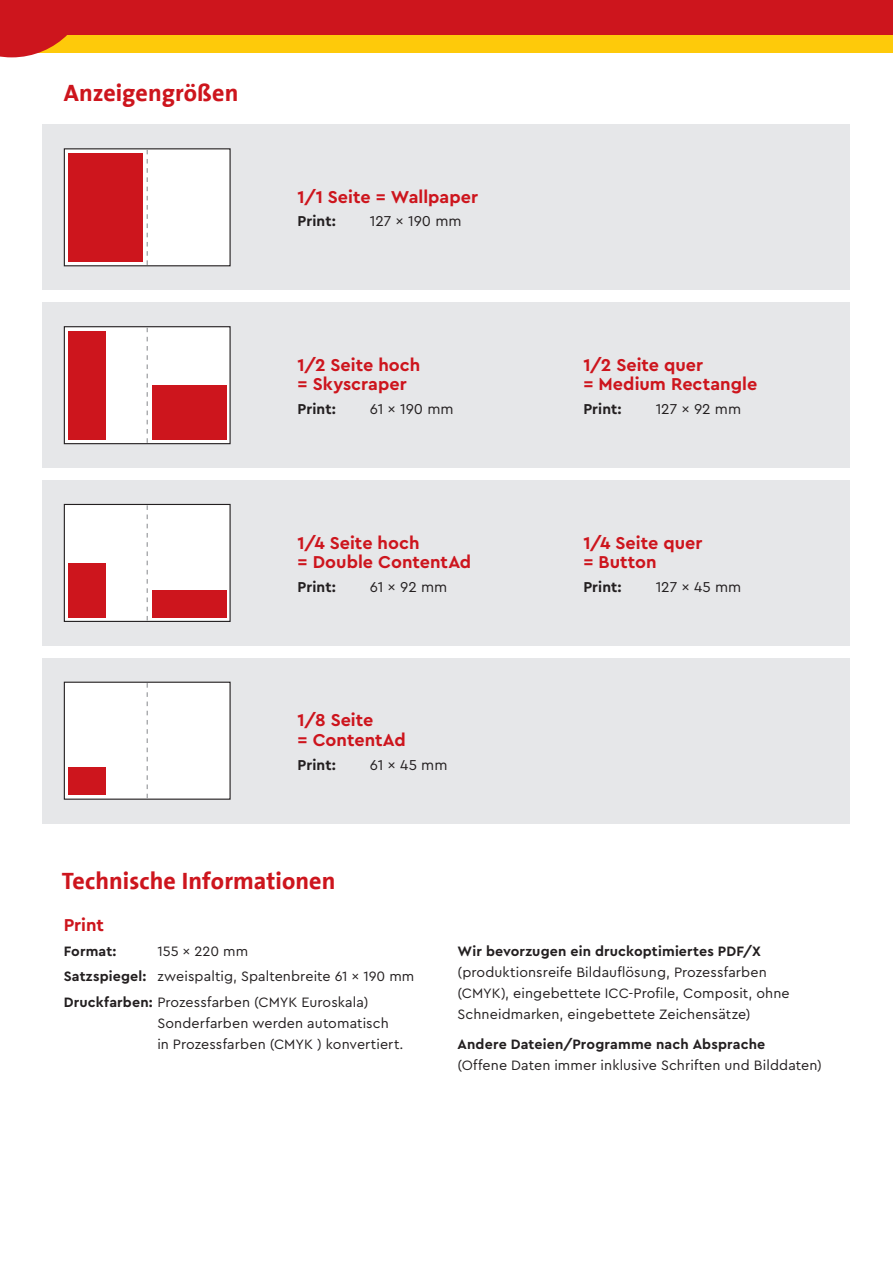
<style>
.page{position:relative;width:893px;height:1263px;background:#fff}
.page>*{position:absolute;margin:0;border:0;box-sizing:border-box;transform-origin:0 0}
.t1{font:700 24px "The Sans Office";letter-spacing:.005em;color:#cd151d}
.t2{font:700 18px/19.5px "Cera Pro";color:#cd151d}
.t3{font:15px "Cera Pro";color:#231f20}
.t4{font:700 15px "Cera Pro";letter-spacing:.005em;color:#231f20}
.t5{font:14.25px/21px "Cera Pro";letter-spacing:.005em;color:#231f20}
.t6{font:700 14.25px "Cera Pro";letter-spacing:.01em;color:#231f20}
.s1{font-weight:700}
</style>
<div class="page">
<div style="left:43px;top:124px;width:807px;height:166px;background:#e6e7e9"></div>
<div style="left:43px;top:302px;width:807px;height:166px;background:#e6e7e9"></div>
<div style="left:43px;top:480px;width:807px;height:166px;background:#e6e7e9"></div>
<div style="left:43px;top:658px;width:807px;height:166px;background:#e6e7e9"></div>
<div style="left:0;top:0;width:893px;height:52px;background:#feca0a"></div>
<svg style="left:0;top:34px;width:92px;height:23px"></svg>
<div style="left:0;top:0;width:893px;height:34px;background:#cd151d"></div>
<div style="left:64px;top:149px;width:166px;height:117px;background:#fff"></div>
<div style="left:64px;top:148px;width:167px;height:118px;border:1px solid #231f20"></div>
<div style="left:69px;top:153px;width:74px;height:109px;background:#cd151d"></div>
<svg style="left:147px;top:150px;width:1px;height:115px"></svg>
<div style="left:64px;top:327px;width:166px;height:117px;background:#fff"></div>
<div style="left:64px;top:326px;width:167px;height:118px;border:1px solid #231f20"></div>
<div style="left:69px;top:331px;width:37px;height:108px;background:#cd151d"></div>
<div style="left:152px;top:385px;width:74px;height:54px;background:#cd151d"></div>
<svg style="left:147px;top:328px;width:1px;height:115px"></svg>
<div style="left:64px;top:682px;width:166px;height:117px;background:#fff"></div>
<div style="left:64px;top:682px;width:167px;height:118px;border:1px solid #231f20"></div>
<div style="left:69px;top:768px;width:37px;height:27px;background:#cd151d"></div>
<svg style="left:147px;top:683px;width:1px;height:115px"></svg>
<div style="left:64px;top:504px;width:166px;height:117px;background:#fff"></div>
<div style="left:64px;top:504px;width:167px;height:118px;border:1px solid #231f20"></div>
<div style="left:69px;top:563px;width:37px;height:54px;background:#cd151d"></div>
<div style="left:152px;top:590px;width:74px;height:27px;background:#cd151d"></div>
<svg style="left:147px;top:505px;width:1px;height:115px"></svg>
<h1 class="t1" style="left:64px;top:80px;width:176px">Anzeigengrößen</h1>
<p class="t2" style="left:298px;top:186px;width:182px">1/1 Seite = Wallpaper</p>
<p class="t4" style="left:298px;top:211px;width:40px">Print:</p>
<p class="t3" style="left:370px;top:211px;width:93px">127 x 190 mm</p>
<p class="t2" style="left:298px;top:354px;width:124px">1/2 Seite hoch = Skyscraper</p>
<p class="t4" style="left:298px;top:399px;width:40px">Print:</p>
<p class="t3" style="left:370px;top:399px;width:85px">61 x 190 mm</p>
<p class="t2" style="left:298px;top:532px;width:175px">1/4 Seite hoch<br>= Double ContentAd</p>
<p class="t4" style="left:298px;top:577px;width:40px">Print:</p>
<p class="t3" style="left:370px;top:577px;width:79px">61 x 92 mm</p>
<p class="t2" style="left:298px;top:710px;width:110px">1/8 Seite<br>= ContentAd</p>
<p class="t4" style="left:298px;top:754px;width:40px">Print:</p>
<p class="t3" style="left:370px;top:754px;width:79px">61 x 45 mm</p>
<p class="t2" style="left:583px;top:354px;width:175px">1/2 Seite quer<br>= Medium Rectangle</p>
<p class="t4" style="left:583px;top:399px;width:40px">Print:</p>
<p class="t3" style="left:656px;top:399px;width:87px">127 x 92 mm</p>
<p class="t2" style="left:583px;top:532px;width:121px">1/4 Seite quer = Button</p>
<p class="t4" style="left:583px;top:577px;width:40px">Print:</p>
<p class="t3" style="left:656px;top:577px;width:87px">127 x 45 mm</p>
<h1 class="t1" style="left:62px;top:869px;width:275px">Technische Informationen</h1>
<p class="t2" style="left:64px;top:914px;width:42px">Print</p>
<p class="t6" style="left:64px;top:942px;width:54px">Format:</p>
<p class="t5" style="left:64px;top:938px;width:352px;line-height:25.2px;text-indent:94px">155 x 220 mm<br><span class="s1">Satzspiegel:</span> zweispaltig, Spaltenbreite 61 x 190 mm<br><span class="s1">Druckfarben:</span> Prozessfarben (CMYK Euroskala)</p>
<p class="t5" style="left:157px;top:1011px;width:248px">Sonderfarben werden automatisch in Prozessfarben (CMYK ) konvertiert.</p>
<p class="t6" style="left:458px;top:942px;width:305px">Wir bevorzugen ein druckoptimiertes PDF/X</p>
<p class="t5" style="left:458px;top:961px;width:334px">(produktionsreife Bildauflösung, Prozessfarben (CMYK), eingebettete ICC-Profile, Composit, ohne<br>Schneidmarken, eingebettete Zeichensätze)</p>
<p class="t6" style="left:458px;top:1034px;width:309px">Andere Dateien/Programme nach Absprache</p>
<p class="t5" style="left:458px;top:1053px;width:366px">(Offene Daten immer inklusive Schriften und Bilddaten)</p>
</div>
